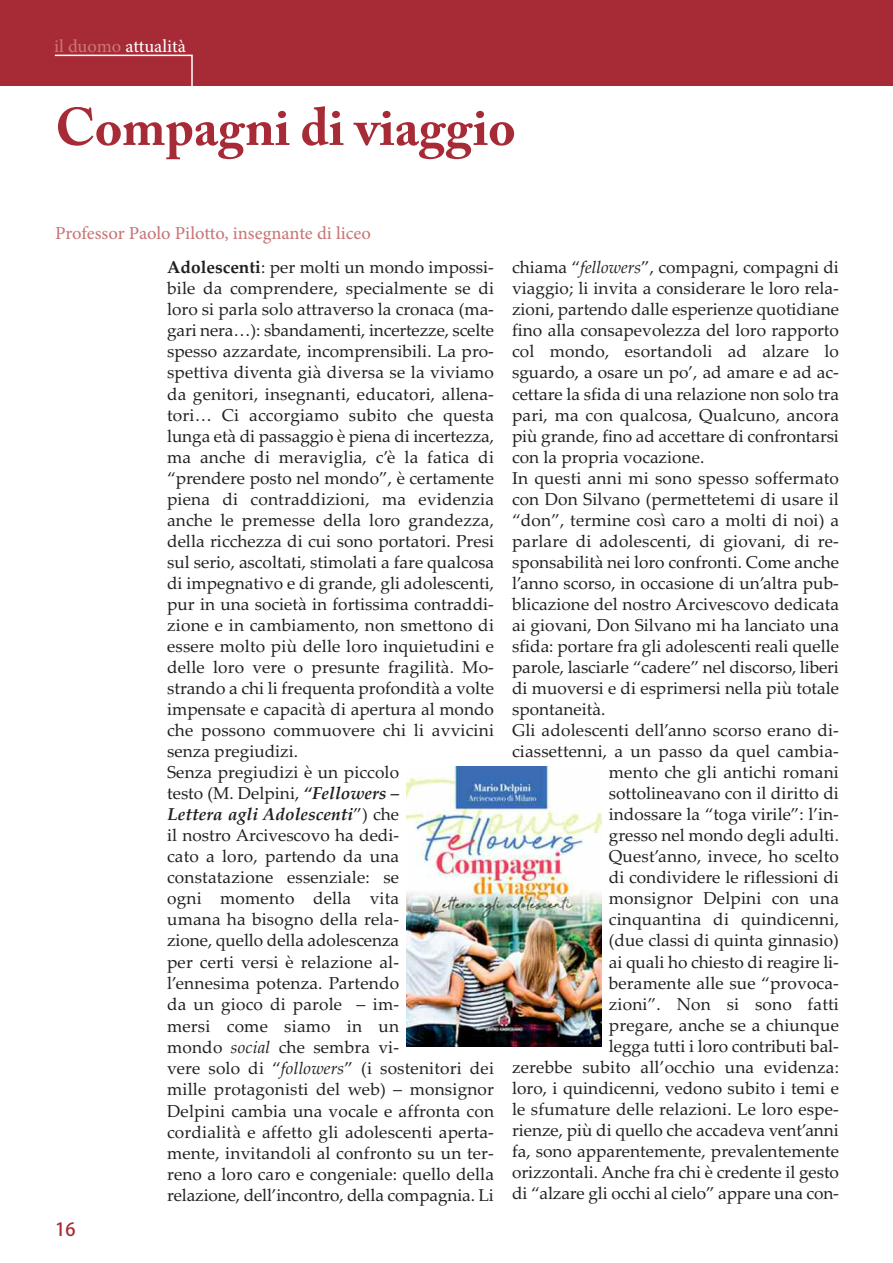
<style>
.page{position:relative;width:893px;height:1263px;background:#fff}
.page>*{position:absolute;margin:0;border:0;box-sizing:border-box;transform-origin:0 0}
.t1{font:700 52.5px "Adobe Caslon Pro";color:#a72b36}
.t2{font:18px "Adobe Hebrew";letter-spacing:-.005em;color:#c97677}
.t3{font:18px "Adobe Hebrew";letter-spacing:-.005em;color:#fff}
.t4{font:18px "Adobe Heiti Std";color:#a72b36}
.t5{font:17.25px/21px "Palatino Linotype";color:#231f20}
.s1{color:#c97677}
.s2{font-weight:700}
.s3{font-weight:700;font-style:italic}
.s4{font-size:18px}
.s5{font-style:italic}
</style>
<div class="page">
<div style="left:0;top:0;width:893px;height:85px;background:#a72b36"></div>
<svg style="left:53px;top:54px;width:140px;height:32px"></svg>
<img style="left:407px;top:766px;width:194px;height:280px">
<p class="t3" style="left:54px;top:39px;width:133px"><span class="s1">il duomo</span> attualità</p>
<h1 class="t1" style="left:55px;top:106px;width:462px">Compagni di viaggio</h1>
<p class="t2" style="left:55px;top:227px;width:317px">Professor Paolo Pilotto, insegnante di liceo</p>
<p class="t4" style="left:55px;top:1219px;width:22px">16</p>
<p class="t5" style="left:167px;top:257px;width:328px"><span class="s2">Adolescenti</span>: per molti un mondo impossi&shy;bile da comprendere, specialmente se di loro si parla solo attraverso la cronaca (ma&shy;gari nera…): sbandamenti, incertezze, scelte spesso azzardate, incomprensibili. La pro&shy;spettiva diventa già diversa se la viviamo da genitori, insegnanti, educatori, allena&shy;tori… Ci accorgiamo subito che questa lunga età di passaggio è piena di incertezza, ma anche di meraviglia, c’è la fatica di “prendere posto nel mondo”, è certamente piena di contraddizioni, ma evidenzia anche le premesse della loro grandezza, della ricchezza di cui sono portatori. Presi sul serio, ascoltati, stimolati a fare qualcosa di impegnativo e di grande, gli adolescenti, pur in una società in fortissima contraddi&shy;zione e in cambiamento, non smettono di essere molto più delle loro inquietudini e delle loro vere o presunte fragilità. Mo&shy;strando a chi li frequenta profondità a volte impensate e capacità di apertura al mondo che possono commuovere chi li avvicini senza pregiudizi.<br>Senza pregiudizi è un piccolo<br>testo (M. Delpini, <span class="s3">“Fellowers –<br>Lettera agli Adolescenti</span>”) che<br>il nostro Arcivescovo ha dedi-<br>cato a loro, partendo da una constatazione essenziale: se<br>ogni momento della vita<br>umana ha bisogno della rela-<br>zione, quello della adolescenza<br>per certi versi è relazione al-<br>l’ennesima potenza. Partendo<br>da un gioco di parole <span class="s4">–</span> im-<br>mersi come siamo in un<br>mondo <span class="s5">social</span> che sembra vi-<br>vere solo di “<span class="s5">followers</span>” (i sostenitori dei mille protagonisti del web) <span class="s4">–</span> monsignor Delpini cambia una vocale e affronta con cordialità e affetto gli adolescenti aperta&shy;mente, invitandoli al confronto su un ter&shy;reno a loro caro e congeniale: quello della relazione, dell’incontro, della compagnia. Li</p>
<p class="t5" style="left:512px;top:257px;width:328px">chiama “<span class="s5">fellowers</span>”, compagni, compagni di</p>
<p class="t5" style="left:512px;top:278px;width:328px">viaggio; li invita a considerare le loro rela-</p>
<p class="t5" style="left:512px;top:299px;width:328px">zioni, partendo dalle esperienze quotidiane</p>
<p class="t5" style="left:512px;top:320px;width:328px">fino alla consapevolezza del loro rapporto</p>
<p class="t5" style="left:512px;top:341px;width:328px">col mondo, esortandoli ad alzare lo</p>
<p class="t5" style="left:512px;top:362px;width:328px">sguardo, a osare un po’, ad amare e ad ac-</p>
<p class="t5" style="left:512px;top:383px;width:328px">cettare la sfida di una relazione non solo tra</p>
<p class="t5" style="left:512px;top:404px;width:328px">pari, ma con qualcosa, Qualcuno, ancora</p>
<p class="t5" style="left:512px;top:425px;width:328px">più grande, fino ad accettare di confrontarsi</p>
<p class="t5" style="left:512px;top:446px;width:194px">con la propria vocazione.</p>
<p class="t5" style="left:512px;top:467px;width:328px">In questi anni mi sono spesso soffermato</p>
<p class="t5" style="left:512px;top:488px;width:328px">con Don Silvano (permettetemi di usare il</p>
<p class="t5" style="left:512px;top:509px;width:328px">“don”, termine così caro a molti di noi) a</p>
<p class="t5" style="left:512px;top:530px;width:328px">parlare di adolescenti, di giovani, di re-</p>
<p class="t5" style="left:512px;top:551px;width:328px">sponsabilità nei loro confronti. Come anche</p>
<p class="t5" style="left:512px;top:572px;width:328px">l’anno scorso, in occasione di un’altra pub-</p>
<p class="t5" style="left:512px;top:593px;width:328px">blicazione del nostro Arcivescovo dedicata</p>
<p class="t5" style="left:512px;top:614px;width:328px">ai giovani, Don Silvano mi ha lanciato una</p>
<p class="t5" style="left:512px;top:635px;width:328px">sfida: portare fra gli adolescenti reali quelle</p>
<p class="t5" style="left:512px;top:656px;width:328px">parole, lasciarle “cadere” nel discorso, liberi</p>
<p class="t5" style="left:512px;top:677px;width:328px">di muoversi e di esprimersi nella più totale</p>
<p class="t5" style="left:512px;top:699px;width:95px">spontaneità.</p>
<p class="t5" style="left:512px;top:720px;width:328px">Gli adolescenti dell’anno scorso erano di-</p>
<p class="t5" style="left:512px;top:741px;width:328px">ciassettenni, a un passo da quel cambia-</p>
<p class="t5" style="left:609px;top:762px;width:232px">mento che gli antichi romani</p>
<p class="t5" style="left:609px;top:783px;width:232px">sottolineavano con il diritto di</p>
<p class="t5" style="left:609px;top:804px;width:232px">indossare la “toga virile”: l’in-</p>
<p class="t5" style="left:609px;top:825px;width:232px">gresso nel mondo degli adulti.</p>
<p class="t5" style="left:609px;top:846px;width:232px">Quest’anno, invece, ho scelto</p>
<p class="t5" style="left:609px;top:867px;width:232px">di condividere le riflessioni di</p>
<p class="t5" style="left:609px;top:888px;width:232px">monsignor Delpini con una</p>
<p class="t5" style="left:609px;top:909px;width:232px">cinquantina di quindicenni,</p>
<p class="t5" style="left:609px;top:930px;width:232px">(due classi di quinta ginnasio)</p>
<p class="t5" style="left:609px;top:951px;width:232px">ai quali ho chiesto di reagire li-</p>
<p class="t5" style="left:609px;top:972px;width:232px">beramente alle sue “provoca-</p>
<p class="t5" style="left:609px;top:993px;width:232px">zioni”. Non si sono fatti</p>
<p class="t5" style="left:609px;top:1014px;width:232px">pregare, anche se a chiunque</p>
<p class="t5" style="left:609px;top:1035px;width:232px">legga tutti i loro contributi bal-</p>
<p class="t5" style="left:512px;top:1056px;width:328px">zerebbe subito all’occhio una evidenza:</p>
<p class="t5" style="left:512px;top:1077px;width:328px">loro, i quindicenni, vedono subito i temi e</p>
<p class="t5" style="left:512px;top:1098px;width:328px">le sfumature delle relazioni. Le loro espe-</p>
<p class="t5" style="left:512px;top:1119px;width:328px">rienze, più di quello che accadeva vent’anni</p>
<p class="t5" style="left:512px;top:1140px;width:328px">fa, sono apparentemente, prevalentemente</p>
<p class="t5" style="left:512px;top:1161px;width:328px">orizzontali. Anche fra chi è credente il gesto</p>
<p class="t5" style="left:512px;top:1182px;width:328px">di “alzare gli occhi al cielo” appare una con-</p>
</div>
